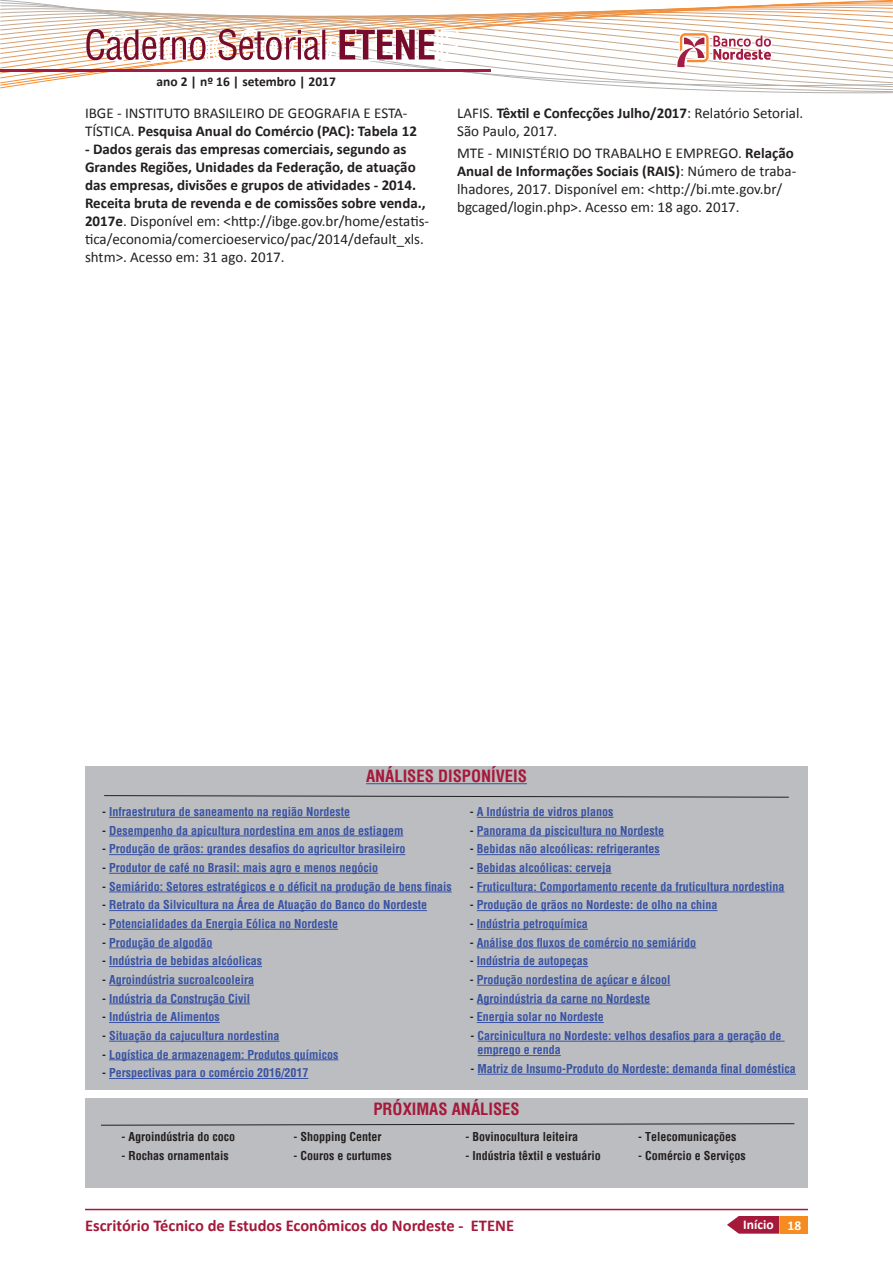
<style>
.page{position:relative;width:893px;height:1263px;background:#fff}
.page>*{position:absolute;margin:0;border:0;box-sizing:border-box;transform-origin:0 0}
.t1{font:700 16.5px "Calibri";color:#a5193b}
.t2{font:700 condensed 16.5px "Helvetica";color:#a5193b}
.t3{font:15px/18px "Calibri";color:#231f20}
.t4{font:700 15px/18px "Calibri";color:#231f20}
.t5{font:700 13.5px "Calibri";color:#231f20}
.t6{font:700 13.5px "Calibri";color:#fff}
.t7{font:700 condensed 12px/14.4px "Helvetica";color:#3853a3}
.t8{font:700 condensed 12px "Helvetica";color:#231f20}
.s1{font-weight:700}
.s2{font-weight:400}
.s3{color:#231f20}
</style>
<div class="page">
<div style="left:781px;top:1216px;width:27px;height:17px;background:#f68b1f"></div>
<hr style="left:85px;top:1209px;width:723px;height:1px;background:#a5193b">
<svg style="left:727px;top:1216px;width:52px;height:17px"></svg>
<svg style="left:0;top:0;width:893px;height:94px"></svg>
<hr style="left:0;top:70px;width:490px;height:2px;background:#a31c42">
<div style="left:85px;top:766px;width:723px;height:324px;background:#bcbdc0"></div>
<div style="left:85px;top:1098px;width:723px;height:90px;background:#bcbdc0"></div>
<hr style="left:109px;top:817px;width:241px;height:1px;background:#3853a3">
<hr style="left:109px;top:836px;width:294px;height:1px;background:#3853a3">
<hr style="left:109px;top:854px;width:296px;height:1px;background:#3853a3">
<hr style="left:109px;top:873px;width:269px;height:1px;background:#3853a3">
<hr style="left:109px;top:892px;width:343px;height:1px;background:#3853a3">
<hr style="left:109px;top:910px;width:318px;height:1px;background:#3853a3">
<hr style="left:109px;top:929px;width:229px;height:1px;background:#3853a3">
<hr style="left:109px;top:947px;width:103px;height:1px;background:#3853a3">
<hr style="left:109px;top:966px;width:153px;height:1px;background:#3853a3">
<hr style="left:109px;top:985px;width:145px;height:1px;background:#3853a3">
<hr style="left:109px;top:1003px;width:141px;height:1px;background:#3853a3">
<hr style="left:109px;top:1022px;width:111px;height:1px;background:#3853a3">
<hr style="left:109px;top:1041px;width:170px;height:1px;background:#3853a3">
<hr style="left:109px;top:1059px;width:229px;height:1px;background:#3853a3">
<hr style="left:109px;top:1078px;width:199px;height:1px;background:#3853a3">
<hr style="left:477px;top:817px;width:136px;height:1px;background:#3853a3">
<hr style="left:477px;top:836px;width:187px;height:1px;background:#3853a3">
<hr style="left:477px;top:854px;width:183px;height:1px;background:#3853a3">
<hr style="left:477px;top:873px;width:134px;height:1px;background:#3853a3">
<hr style="left:477px;top:892px;width:307px;height:1px;background:#3853a3">
<hr style="left:477px;top:910px;width:240px;height:1px;background:#3853a3">
<hr style="left:477px;top:929px;width:111px;height:1px;background:#3853a3">
<hr style="left:477px;top:947px;width:219px;height:1px;background:#3853a3">
<hr style="left:477px;top:966px;width:111px;height:1px;background:#3853a3">
<hr style="left:477px;top:985px;width:193px;height:1px;background:#3853a3">
<hr style="left:477px;top:1003px;width:173px;height:1px;background:#3853a3">
<hr style="left:477px;top:1022px;width:127px;height:1px;background:#3853a3">
<hr style="left:478px;top:1041px;width:307px;height:1px;background:#3853a3">
<hr style="left:477px;top:1055px;width:84px;height:1px;background:#3853a3">
<hr style="left:478px;top:1074px;width:318px;height:1px;background:#3853a3">
<hr style="left:366px;top:783px;width:161px;height:1px;background:#3853a3">
<svg style="left:101px;top:1123px;width:694px;height:2px"></svg>
<svg style="left:104px;top:795px;width:685px;height:2px"></svg>
<p class="t5" style="left:156px;top:73px;width:181px">ano 2 | nº 16 | setembro | 2017</p>
<p class="t3" style="left:85px;top:104px;width:333px">IBGE - INSTITUTO BRASILEIRO DE GEOGRAFIA E ESTA-<br>TÍSTICA. <span class="s1">Pesquisa Anual do Comércio (PAC): Tabela 12</span></p>
<p class="t4" style="left:85px;top:140px;width:346px">- Dados gerais das empresas comerciais, segundo as Grandes Regiões, Unidades da Federação, de atuação das empresas, divisões e grupos de atividades - 2014.<br>Receita bruta de revenda e de comissões sobre venda., 2017e<span class="s2">. Disponível em: &lt;http://ibge.gov.br/home/estatis&shy;tica/economia/comercioeservico/pac/2014/default_xls. shtm&gt;. Acesso em: 31 ago. 2017.</span></p>
<p class="t3" style="left:457px;top:104px;width:348px">LAFIS. <span class="s1">Têxtil e Confecções Julho/2017</span>: Relatório Setorial.<br>São Paulo, 2017.</p>
<p class="t3" style="left:457px;top:144px;width:341px">MTE - MINISTÉRIO DO TRABALHO E EMPREGO. <span class="s1">Relação Anual de Informações Sociais (RAIS)</span>: Número de traba&shy;lhadores, 2017. Disponível em: &lt;http://bi.mte.gov.br/ bgcaged/login.php&gt;. Acesso em: 18 ago. 2017.</p>
<h1 class="t2" style="left:366px;top:765px;width:162px">ANÁLISES DISPONÍVEIS</h1>
<p class="t7" style="left:102px;top:804px;width:249px"><span class="s3">-</span> Infraestrutura de saneamento na região Nordeste</p>
<p class="t7" style="left:102px;top:823px;width:303px"><span class="s3">-</span> Desempenho da apicultura nordestina em anos de estiagem</p>
<p class="t7" style="left:102px;top:842px;width:305px"><span class="s3">-</span> Produção de grãos: grandes desafios do agricultor brasileiro</p>
<p class="t7" style="left:102px;top:860px;width:277px"><span class="s3">-</span> Produtor de café no Brasil: mais agro e menos negócio</p>
<p class="t7" style="left:102px;top:879px;width:351px"><span class="s3">-</span> Semiárido: Setores estratégicos e o déficit na produção de bens finais</p>
<p class="t7" style="left:102px;top:898px;width:326px"><span class="s3">-</span> Retrato da Silvicultura na Área de Atuação do Banco do Nordeste</p>
<p class="t7" style="left:102px;top:916px;width:237px"><span class="s3">-</span> Potencialidades da Energia Eólica no Nordeste</p>
<p class="t7" style="left:102px;top:935px;width:112px"><span class="s3">-</span> Produção de algodão</p>
<p class="t7" style="left:102px;top:954px;width:161px"><span class="s3">-</span> Indústria de bebidas alcóolicas</p>
<p class="t7" style="left:102px;top:972px;width:153px"><span class="s3">-</span> Agroindústria sucroalcooleira</p>
<p class="t7" style="left:102px;top:991px;width:149px"><span class="s3">-</span> Indústria da Construção Civil</p>
<p class="t7" style="left:102px;top:1010px;width:119px"><span class="s3">-</span> Indústria de Alimentos</p>
<p class="t7" style="left:102px;top:1028px;width:179px"><span class="s3">-</span> Situação da cajucultura nordestina</p>
<p class="t7" style="left:102px;top:1047px;width:238px"><span class="s3">-</span> Logística de armazenagem: Produtos químicos</p>
<p class="t7" style="left:102px;top:1065px;width:208px"><span class="s3">-</span> Perspectivas para o comércio 2016/2017</p>
<p class="t7" style="left:470px;top:804px;width:145px"><span class="s3">-</span> A Indústria de vidros planos</p>
<p class="t7" style="left:470px;top:823px;width:196px"><span class="s3">-</span> Panorama da piscicultura no Nordeste</p>
<p class="t7" style="left:470px;top:842px;width:191px"><span class="s3">-</span> Bebidas não alcoólicas: refrigerantes</p>
<p class="t7" style="left:470px;top:860px;width:143px"><span class="s3">-</span> Bebidas alcoólicas: cerveja</p>
<p class="t7" style="left:470px;top:879px;width:316px"><span class="s3">-</span> Fruticultura: Comportamento recente da fruticultura nordestina</p>
<p class="t7" style="left:470px;top:898px;width:249px"><span class="s3">-</span> Produção de grãos no Nordeste: de olho na china</p>
<p class="t7" style="left:470px;top:916px;width:119px"><span class="s3">-</span> Indústria petroquímica</p>
<p class="t7" style="left:470px;top:935px;width:228px"><span class="s3">-</span> Análise dos fluxos de comércio no semiárido</p>
<p class="t7" style="left:470px;top:954px;width:120px"><span class="s3">-</span> Indústria de autopeças</p>
<p class="t7" style="left:470px;top:972px;width:202px"><span class="s3">-</span> Produção nordestina de açúcar e álcool</p>
<p class="t7" style="left:470px;top:991px;width:182px"><span class="s3">-</span> Agroindústria da carne no Nordeste</p>
<p class="t7" style="left:470px;top:1010px;width:135px"><span class="s3">-</span> Energia solar no Nordeste</p>
<p class="t7" style="left:477px;top:1028px;width:306px;text-indent:-7px"><span class="s3">-</span> Carcinicultura no Nordeste: velhos desafios para a geração de emprego e renda</p>
<p class="t7" style="left:471px;top:1061px;width:327px"><span class="s3">-</span> Matriz de Insumo-Produto do Nordeste: demanda final doméstica</p>
<p class="t8" style="left:121px;top:1129px;width:115px">- Agroindústria do coco</p>
<p class="t8" style="left:121px;top:1147px;width:109px">- Rochas ornamentais</p>
<h1 class="t2" style="left:373px;top:1098px;width:148px">PRÓXIMAS ANÁLISES</h1>
<p class="t8" style="left:293px;top:1129px;width:90px">- Shopping Center</p>
<p class="t8" style="left:293px;top:1147px;width:100px">- Couros e curtumes</p>
<p class="t8" style="left:466px;top:1129px;width:114px">- Bovinocultura leiteira</p>
<p class="t8" style="left:466px;top:1147px;width:137px">- Indústria têxtil e vestuário</p>
<p class="t8" style="left:638px;top:1129px;width:100px">- Telecomunicações</p>
<p class="t8" style="left:638px;top:1147px;width:109px">- Comércio e Serviços</p>
<h1 class="t1" style="left:85px;top:1215px;width:431px">Escritório Técnico de Estudos Econômicos do Nordeste - ETENE</h1>
<p class="t6" style="left:743px;top:1216px;width:59px">Início 18</p>
</div>
